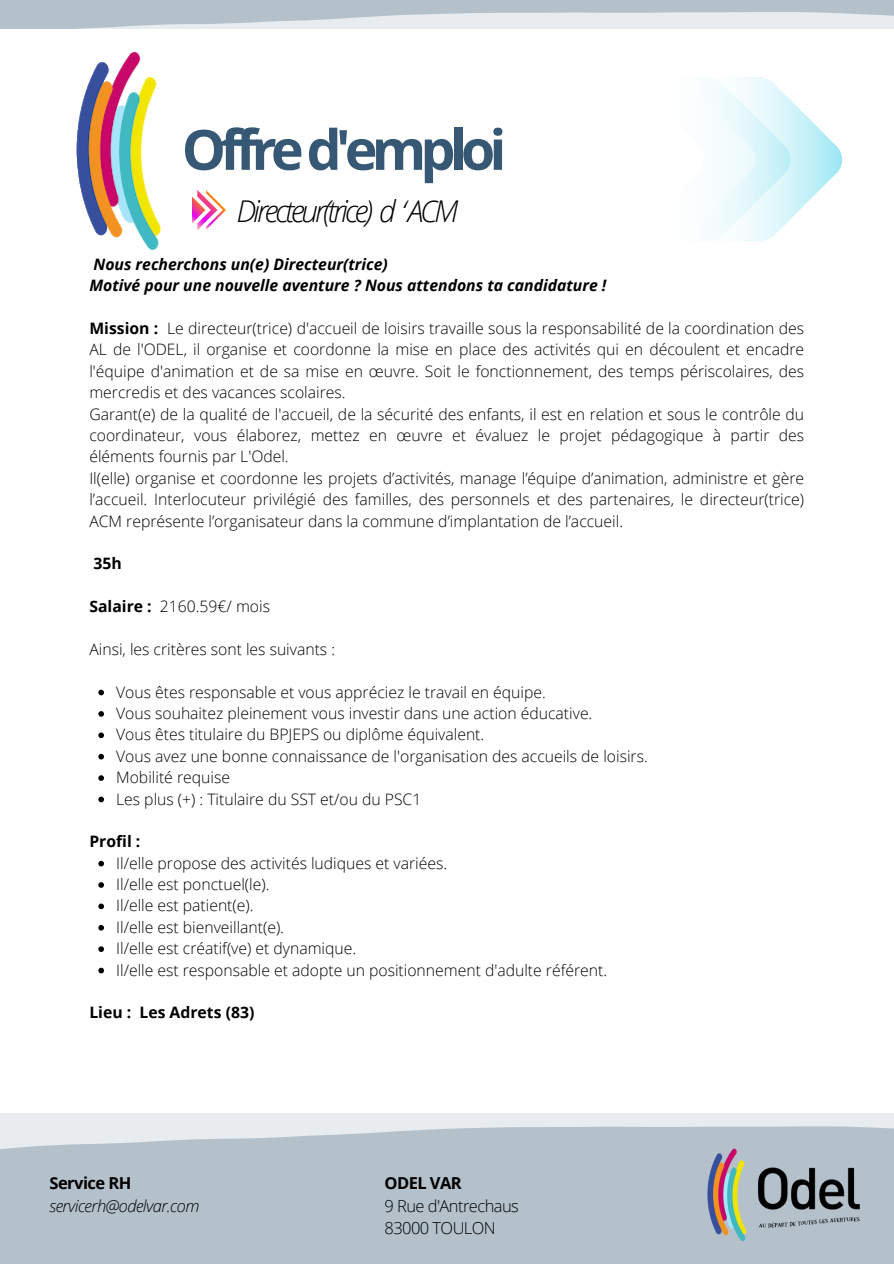
<style>
.page{position:relative;width:894px;height:1264px;background:#fff}
.page>*{position:absolute;margin:0;border:0;box-sizing:border-box;transform-origin:0 0}
.t1{font:700 55.5px "Open Sans";letter-spacing:-.105em;color:#365874}
.t2{font:italic 300 30px "Open Sans";letter-spacing:-.105em;color:#000}
.t3{font:300 16.5px "Open Sans";letter-spacing:-.035em;color:#000}
.t4{font:italic 300 16.5px "Open Sans";letter-spacing:-.035em;color:#000}
.t5{font:700 16.5px "Open Sans";letter-spacing:-.035em;color:#000}
.t6{font:300 15.75px/21.3px "Open Sans";color:#000;text-align:justify}
.t7{font:italic 700 15.75px/21.3px "Open Sans";color:#000}
.t8{font:700 15.75px "Open Sans";color:#000}
.s1{font-weight:700}
</style>
<div class="page">
<div style="left:0;top:0;width:893px;height:28px;background:#b4c1cb"></div>
<svg style="left:0;top:12px;width:893px;height:17px;fill:#e8ecef"></svg>
<img style="left:76px;top:52px;width:150px;height:198px">
<svg style="left:629px;top:77px;width:214px;height:164px"></svg>
<div style="left:0;top:1112px;width:893px;height:151px;background:#b4c1cb"></div>
<svg style="left:0;top:1112px;width:893px;height:37px;fill:#e8ecef"></svg>
<img style="left:697px;top:1143px;width:173px;height:99px">
<img style="left:192px;top:191px;width:33px;height:38px">
<svg style="left:98px;top:689px;width:6px;height:6px"></svg>
<svg style="left:98px;top:711px;width:6px;height:5px"></svg>
<svg style="left:98px;top:732px;width:6px;height:6px"></svg>
<svg style="left:98px;top:754px;width:6px;height:5px"></svg>
<svg style="left:98px;top:775px;width:6px;height:6px"></svg>
<svg style="left:98px;top:796px;width:6px;height:6px"></svg>
<svg style="left:98px;top:860px;width:6px;height:6px"></svg>
<svg style="left:98px;top:882px;width:6px;height:5px"></svg>
<svg style="left:98px;top:903px;width:6px;height:6px"></svg>
<svg style="left:98px;top:925px;width:6px;height:5px"></svg>
<svg style="left:98px;top:946px;width:6px;height:6px"></svg>
<svg style="left:98px;top:967px;width:6px;height:6px"></svg>
<p class="t1" style="left:182px;top:110px;width:326px">Offre d'emploi</p>
<h2 class="t2" style="left:236px;top:190px;width:223px">Directeur(trice) d ‘ACM</h2>
<h3 class="t7" style="left:89px;top:253px;width:518px">Nous recherchons un(e) Directeur(trice)<br>Motivé pour une nouvelle aventure ? Nous attendons ta candidature !</h3>
<p class="t6" style="left:89px;top:317px;width:716px"><span class="s1">Mission :</span> Le directeur(trice) d'accueil de loisirs travaille sous la responsabilité de la coordination des AL de l'ODEL, il organise et coordonne la mise en place des activités qui en découlent et encadre l'équipe d'animation et de sa mise en œuvre. Soit le fonctionnement, des temps périscolaires, des mercredis et des vacances scolaires.</p>
<p class="t6" style="left:89px;top:403px;width:716px">Garant(e) de la qualité de l'accueil, de la sécurité des enfants, il est en relation et sous le contrôle du coordinateur, vous élaborez, mettez en œuvre et évaluez le projet pédagogique à partir des éléments fournis par L'Odel.</p>
<p class="t6" style="left:89px;top:467px;width:716px">Il(elle) organise et coordonne les projets d’activités, manage l’équipe d’animation, administre et gère l’accueil. Interlocuteur privilégié des familles, des personnels et des partenaires, le directeur(trice)<br>ACM représente l’organisateur dans la commune d’implantation de l’accueil.</p>
<h3 class="t8" style="left:93px;top:552px;width:30px">35h</h3>
<p class="t6" style="left:89px;top:595px;width:182px"><span class="s1">Salaire :</span> 2160.59€/ mois</p>
<p class="t6" style="left:89px;top:638px;width:247px">Ainsi, les critères sont les suivants :</p>
<p class="t6" style="left:116px;top:680px;width:431px">Vous êtes responsable et vous appréciez le travail en équipe.</p>
<p class="t6" style="left:116px;top:702px;width:477px">Vous souhaitez pleinement vous investir dans une action éducative.</p>
<p class="t6" style="left:116px;top:723px;width:369px">Vous êtes titulaire du BPJEPS ou diplôme équivalent.</p>
<p class="t6" style="left:116px;top:745px;width:533px">Vous avez une bonne connaissance de l'organisation des accueils de loisirs.</p>
<p class="t6" style="left:116px;top:766px;width:115px">Mobilité requise</p>
<p class="t6" style="left:116px;top:787px;width:306px">Les plus (+) : Titulaire du SST et/ou du PSC1</p>
<h3 class="t8" style="left:89px;top:830px;width:53px">Profil :</h3>
<p class="t6" style="left:116px;top:851px;width:332px">Il/elle propose des activités ludiques et variées.</p>
<p class="t6" style="left:116px;top:873px;width:155px">Il/elle est ponctuel(le).</p>
<p class="t6" style="left:116px;top:894px;width:139px">Il/elle est patient(e).</p>
<p class="t6" style="left:116px;top:916px;width:169px">Il/elle est bienveillant(e).</p>
<p class="t6" style="left:116px;top:937px;width:241px">Il/elle est créatif(ve) et dynamique.</p>
<p class="t6" style="left:116px;top:958px;width:492px">Il/elle est responsable et adopte un positionnement d'adulte référent.</p>
<h3 class="t8" style="left:89px;top:1001px;width:166px">Lieu : Les Adrets (83)</h3>
<p class="t5" style="left:50px;top:1171px;width:83px">Service RH</p>
<p class="t4" style="left:50px;top:1194px;width:151px">servicerh@odelvar.com</p>
<p class="t5" style="left:384px;top:1171px;width:79px">ODEL VAR</p>
<p class="t3" style="left:384px;top:1194px;width:136px">9 Rue d'Antrechaus</p>
<h1 class="t3" style="left:384px;top:1216px;width:113px">83000 TOULON</h1>
</div>
